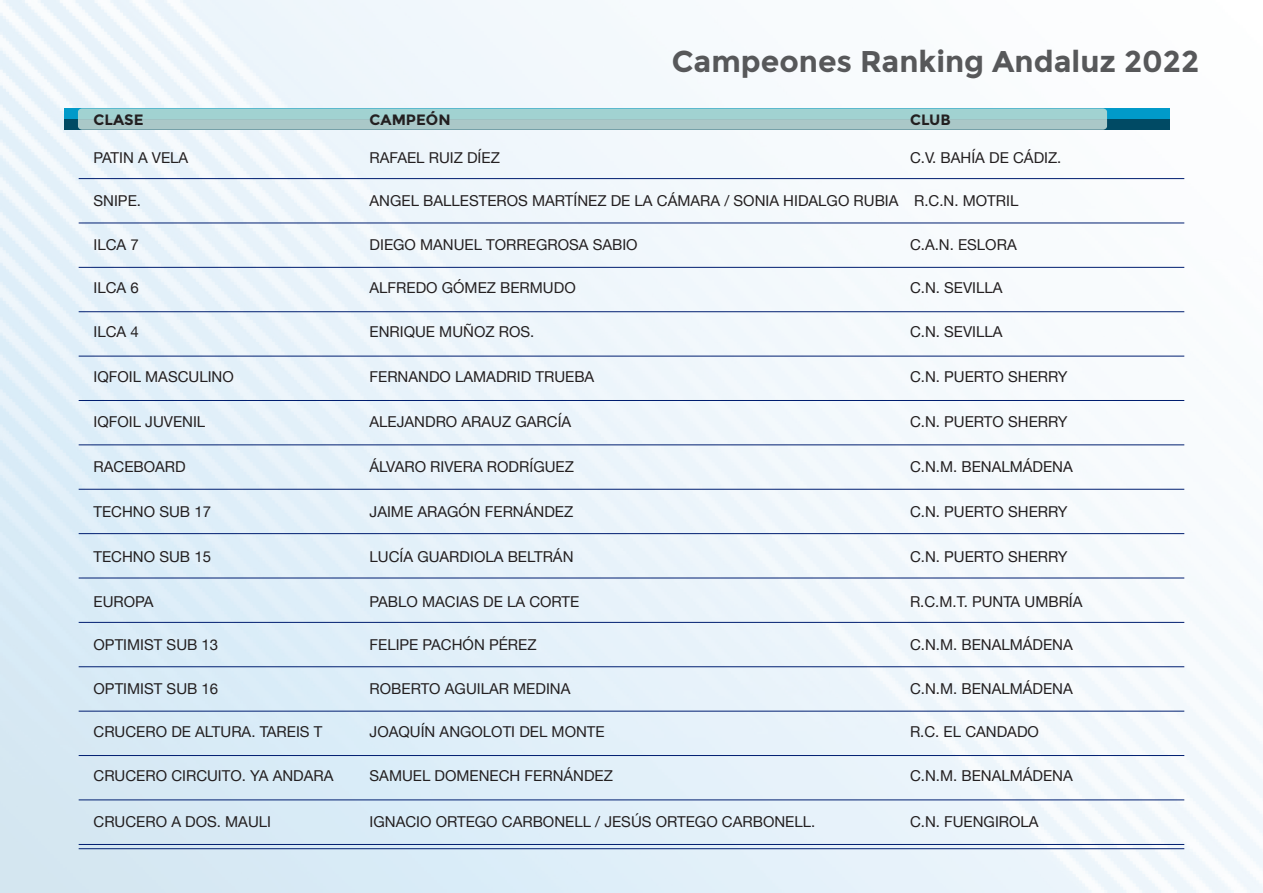
<style>
.page{position:relative;width:1263px;height:893px;background:#fff}
.page>*{position:absolute;margin:0;border:0;box-sizing:border-box;transform-origin:0 0}
.t1{font:700 30px "Montserrat";color:#57585a}
.t2{font:15px "Helvetica Neue";color:#231f20}
.TABLA_CALENDARIO{font:700 15px "Montserrat";color:#231f20}
</style>
<div class="page">
<img style="left:0;top:0;width:1263px;height:893px">
<hr style="left:79px;top:178px;width:1105px;height:1px;background:#001e70">
<hr style="left:79px;top:223px;width:1105px;height:1px;background:#001e70">
<hr style="left:79px;top:267px;width:1105px;height:1px;background:#001e70">
<hr style="left:79px;top:311px;width:1105px;height:1px;background:#001e70">
<hr style="left:79px;top:356px;width:1105px;height:1px;background:#001e70">
<hr style="left:79px;top:400px;width:1105px;height:1px;background:#001e70">
<hr style="left:79px;top:445px;width:1105px;height:1px;background:#001e70">
<hr style="left:79px;top:489px;width:1105px;height:1px;background:#001e70">
<hr style="left:79px;top:533px;width:1105px;height:1px;background:#001e70">
<hr style="left:79px;top:578px;width:1105px;height:1px;background:#001e70">
<hr style="left:79px;top:622px;width:1105px;height:1px;background:#001e70">
<hr style="left:79px;top:666px;width:1105px;height:1px;background:#001e70">
<hr style="left:79px;top:711px;width:1105px;height:1px;background:#001e70">
<hr style="left:79px;top:800px;width:1105px;height:1px;background:#001e70">
<hr style="left:79px;top:755px;width:1105px;height:1px;background:#001e70">
<hr style="left:79px;top:844px;width:1105px;height:1px;background:#001e70">
<hr style="left:79px;top:848px;width:1105px;height:1px;background:#001e70">
<div style="left:64px;top:119px;width:1105px;height:11px;background:#004a64"></div>
<div style="left:64px;top:108px;width:1105px;height:11px;background:#019ac9"></div>
<svg style="left:78px;top:108px;width:1029px;height:22px;background:#9fc9ca"></svg>
<p class="t1" style="left:672px;top:43px;width:529px">Campeones Ranking Andaluz 2022</p>
<p class="TABLA_CALENDARIO" style="left:94px;top:111px;width:51px">CLASE</p>
<p class="TABLA_CALENDARIO" style="left:370px;top:111px;width:82px">CAMPEÓN</p>
<p class="TABLA_CALENDARIO" style="left:910px;top:111px;width:42px">CLUB</p>
<p class="t2" style="left:94px;top:146px;width:96px">PATIN A VELA</p>
<p class="t2" style="left:370px;top:146px;width:132px">RAFAEL RUIZ DÍEZ</p>
<p class="t2" style="left:910px;top:146px;width:153px">C.V. BAHÍA DE CÁDIZ.</p>
<p class="t2" style="left:94px;top:190px;width:49px">SNIPE.</p>
<p class="t2" style="left:370px;top:190px;width:650px">ANGEL BALLESTEROS MARTÍNEZ DE LA CÁMARA / SONIA HIDALGO RUBIA R.C.N. MOTRIL</p>
<p class="t2" style="left:94px;top:233px;width:47px">ILCA 7</p>
<p class="t2" style="left:370px;top:233px;width:270px">DIEGO MANUEL TORREGROSA SABIO</p>
<p class="t2" style="left:910px;top:233px;width:108px">C.A.N. ESLORA</p>
<p class="t2" style="left:94px;top:277px;width:47px">ILCA 6</p>
<p class="t2" style="left:370px;top:277px;width:208px">ALFREDO GÓMEZ BERMUDO</p>
<p class="t2" style="left:910px;top:277px;width:94px">C.N. SEVILLA</p>
<p class="t2" style="left:94px;top:320px;width:47px">ILCA 4</p>
<p class="t2" style="left:370px;top:320px;width:166px">ENRIQUE MUÑOZ ROS.</p>
<p class="t2" style="left:910px;top:320px;width:94px">C.N. SEVILLA</p>
<p class="t2" style="left:94px;top:365px;width:142px">IQFOIL MASCULINO</p>
<p class="t2" style="left:370px;top:365px;width:226px">FERNANDO LAMADRID TRUEBA</p>
<p class="t2" style="left:910px;top:365px;width:159px">C.N. PUERTO SHERRY</p>
<p class="t2" style="left:94px;top:410px;width:113px">IQFOIL JUVENIL</p>
<p class="t2" style="left:370px;top:410px;width:203px">ALEJANDRO ARAUZ GARCÍA</p>
<p class="t2" style="left:910px;top:410px;width:159px">C.N. PUERTO SHERRY</p>
<p class="t2" style="left:94px;top:455px;width:94px">RACEBOARD</p>
<p class="t2" style="left:370px;top:455px;width:206px">ÁLVARO RIVERA RODRÍGUEZ</p>
<p class="t2" style="left:910px;top:455px;width:164px">C.N.M. BENALMÁDENA</p>
<p class="t2" style="left:94px;top:500px;width:119px">TECHNO SUB 17</p>
<p class="t2" style="left:370px;top:500px;width:205px">JAIME ARAGÓN FERNÁNDEZ</p>
<p class="t2" style="left:910px;top:500px;width:159px">C.N. PUERTO SHERRY</p>
<p class="t2" style="left:94px;top:545px;width:119px">TECHNO SUB 15</p>
<p class="t2" style="left:370px;top:545px;width:205px">LUCÍA GUARDIOLA BELTRÁN</p>
<p class="t2" style="left:910px;top:545px;width:159px">C.N. PUERTO SHERRY</p>
<p class="t2" style="left:94px;top:590px;width:62px">EUROPA</p>
<p class="t2" style="left:370px;top:590px;width:211px">PABLO MACIAS DE LA CORTE</p>
<p class="t2" style="left:910px;top:590px;width:174px">R.C.M.T. PUNTA UMBRÍA</p>
<p class="t2" style="left:94px;top:634px;width:126px">OPTIMIST SUB 13</p>
<p class="t2" style="left:370px;top:634px;width:168px">FELIPE PACHÓN PÉREZ</p>
<p class="t2" style="left:910px;top:634px;width:164px">C.N.M. BENALMÁDENA</p>
<p class="t2" style="left:94px;top:677px;width:126px">OPTIMIST SUB 16</p>
<p class="t2" style="left:370px;top:677px;width:202px">ROBERTO AGUILAR MEDINA</p>
<p class="t2" style="left:910px;top:677px;width:164px">C.N.M. BENALMÁDENA</p>
<p class="t2" style="left:94px;top:721px;width:230px">CRUCERO DE ALTURA. TAREIS T</p>
<p class="t2" style="left:370px;top:721px;width:237px">JOAQUÍN ANGOLOTI DEL MONTE</p>
<p class="t2" style="left:910px;top:721px;width:130px">R.C. EL CANDADO</p>
<p class="t2" style="left:94px;top:764px;width:241px">CRUCERO CIRCUITO. YA ANDARA</p>
<p class="t2" style="left:370px;top:764px;width:245px">SAMUEL DOMENECH FERNÁNDEZ</p>
<p class="t2" style="left:910px;top:764px;width:164px">C.N.M. BENALMÁDENA</p>
<p class="t2" style="left:94px;top:811px;width:179px">CRUCERO A DOS. MAULI</p>
<p class="t2" style="left:370px;top:811px;width:447px">IGNACIO ORTEGO CARBONELL / JESÚS ORTEGO CARBONELL.</p>
<p class="t2" style="left:910px;top:811px;width:130px">C.N. FUENGIROLA</p>
</div>
